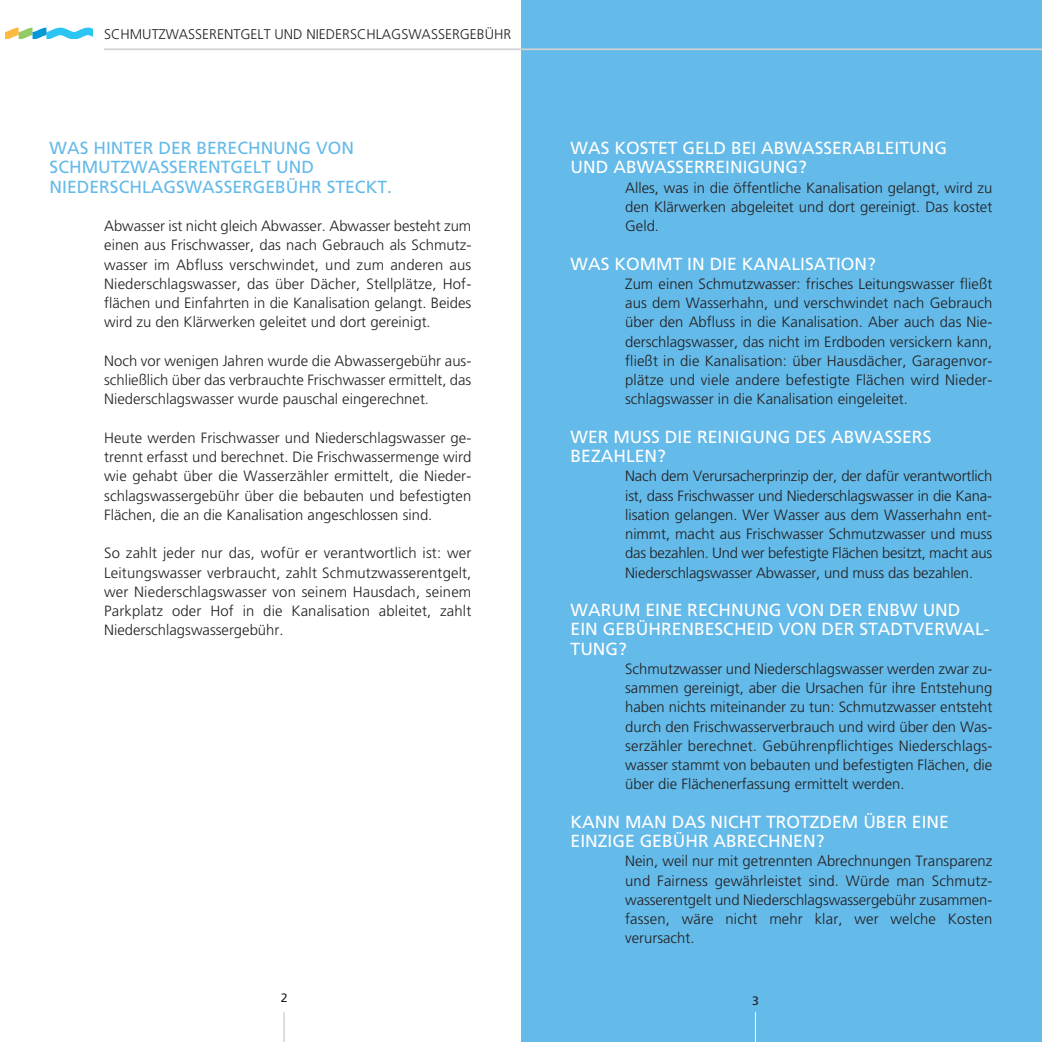
<style>
.page{position:relative;width:1042px;height:1042px;background:#fff}
.page>*{position:absolute;margin:0;border:0;box-sizing:border-box;transform-origin:0 0}
.t1{font:17.5px/19.2px "Frutiger";color:#fff}
.t2{font:17.5px/19.2px "Frutiger";color:#64bae9}
.t3{font:300 14.88px/19.2px "Frutiger";color:#231f20;text-align:justify}
.t4{font:300 14px "Frutiger";color:#231f20}
.t5{font:12.25px "Frutiger";color:#231f20}
</style>
<div class="page">
<div style="left:521px;top:0;width:521px;height:1042px;background:#64bae9"></div>
<hr style="left:284px;top:1012px;width:1px;height:30px;background:#bcbdc0">
<svg style="left:16px;top:27px;width:75px;height:1px"></svg>
<svg style="left:5px;top:28px;width:87px;height:10px"></svg>
<hr style="left:104px;top:48px;width:938px;height:2px;background:#d1d2d4">
<hr style="left:755px;top:1012px;width:1px;height:30px;background:#fff">
<p class="t4" style="left:104px;top:28px;width:408px">SCHMUTZWASSERENTGELT UND NIEDERSCHLAGSWASSERGEBÜHR</p>
<p class="t2" style="left:50px;top:140px;width:344px">WAS HINTER DER BERECHNUNG VON<br>SCHMUTZWASSERENTGELT UND<br>NIEDERSCHLAGSWASSER GEBÜHR STECKT.</p>
<p class="t3" style="left:104px;top:217px;width:369px">Abwasser ist nicht gleich Abwasser. Abwasser besteht zum einen aus Frischwasser, das nach Gebrauch als Schmutz&shy;wasser im Abfluss verschwindet, und zum anderen aus Niederschlagswasser, das über Dächer, Stellplätze, Hof - flächen und Einfahrten in die Kanalisation gelangt. Beides wird zu den Klärwerken geleitet und dort gereinigt.</p>
<p class="t3" style="left:104px;top:352px;width:369px">Noch vor wenigen Jahren wurde die Abwassergebühr aus&shy;schließlich über das verbrauchte Frischwasser ermittelt, das Niederschlagswasser wurde pauschal eingerechnet.</p>
<p class="t3" style="left:104px;top:429px;width:369px">Heute werden Frischwasser und Niederschlagswasser ge&shy;trennt erfasst und berechnet. Die Frischwassermenge wird wie gehabt über die Wasserzähler ermittelt, die Nieder&shy;schlagswassergebühr über die bebauten und befestigten Flächen, die an die Kanalisation angeschlossen sind.</p>
<p class="t3" style="left:104px;top:545px;width:369px">So zahlt jeder nur das, wofür er verantwortlich ist: wer Leitungswasser verbraucht, zahlt Schmutzwasserentgelt, wer Niederschlagswasser von seinem Hausdach, seinem Parkplatz oder Hof in die Kanalisation ableitet, zahlt Niederschlags wassergebühr.</p>
<p class="t1" style="left:570px;top:140px;width:378px">WAS KOSTET GELD BEI ABWASSERABLEITUNG<br>UND ABWASSERREINIGUNG?</p>
<p class="t3" style="left:625px;top:179px;width:369px">Alles, was in die öffentliche Kanalisation gelangt, wird zu den Klärwerken abgeleitet und dort gereinigt. Das kostet Geld.</p>
<p class="t1" style="left:570px;top:255px;width:307px">WAS KOMMT IN DIE KANALISATION?</p>
<p class="t3" style="left:625px;top:275px;width:369px">Zum einen Schmutzwasser: frisches Leitungswasser fließt aus dem Wasserhahn, und verschwindet nach Gebrauch über den Abfluss in die Kanalisation. Aber auch das Nie&shy;derschlagswasser, das nicht im Erdboden versickern kann, fließt in die Kanalisation: über Hausdächer, Garagenvor&shy;plätze und viele andere befestigte Flächen wird Nieder&shy;schlagswasser in die Kanalisation eingeleitet.</p>
<p class="t1" style="left:570px;top:428px;width:362px">WER MUSS DIE REINIGUNG DES ABWASSERS<br>BEZAHLEN?</p>
<p class="t3" style="left:625px;top:468px;width:369px">Nach dem Verursacherprinzip der, der dafür verantwortlich ist, dass Frischwasser und Niederschlagswasser in die Kana&shy;lisation gelangen. Wer Wasser aus dem Wasserhahn ent&shy;nimmt, macht aus Frischwasser Schmutzwasser und muss das bezahlen. Und wer befestigte Flächen besitzt, macht aus Niederschlagswasser Abwasser, und muss das bezahlen.</p>
<p class="t1" style="left:570px;top:602px;width:421px">WARUM EINE RECHNUNG VON DER ENBW UND<br>EIN GEBÜHRENBESCHEID VON DER STADTVERWAL-<br>TUNG?</p>
<p class="t3" style="left:625px;top:660px;width:369px">Schmutzwasser und Niederschlagswasser werden zwar zu&shy;sammen gereinigt, aber die Ursachen für ihre Entstehung haben nichts miteinander zu tun: Schmutzwasser entsteht durch den Frischwasserverbrauch und wird über den Was&shy;serzähler berechnet. Gebührenpflichtiges Niederschlags&shy;wasser stammt von bebauten und befestigten Flächen, die über die Flächenerfassung ermittelt werden.</p>
<p class="t1" style="left:570px;top:813px;width:380px">KANN MAN DAS NICHT TROTZDEM ÜBER EINE<br>EINZIGE GEBÜHR ABRECHNEN?</p>
<p class="t3" style="left:625px;top:853px;width:369px">Nein, weil nur mit getrennten Abrechnungen Transparenz und Fairness gewährleistet sind. Würde man Schmutz - wasserentgelt und Niederschlagswassergebühr zusammen&shy;fassen, wäre nicht mehr klar, wer welche Kosten verursacht.</p>
<p class="t5" style="left:281px;top:993px;width:8px">2</p>
<p class="t5" style="left:752px;top:996px;width:8px">3</p>
</div>
